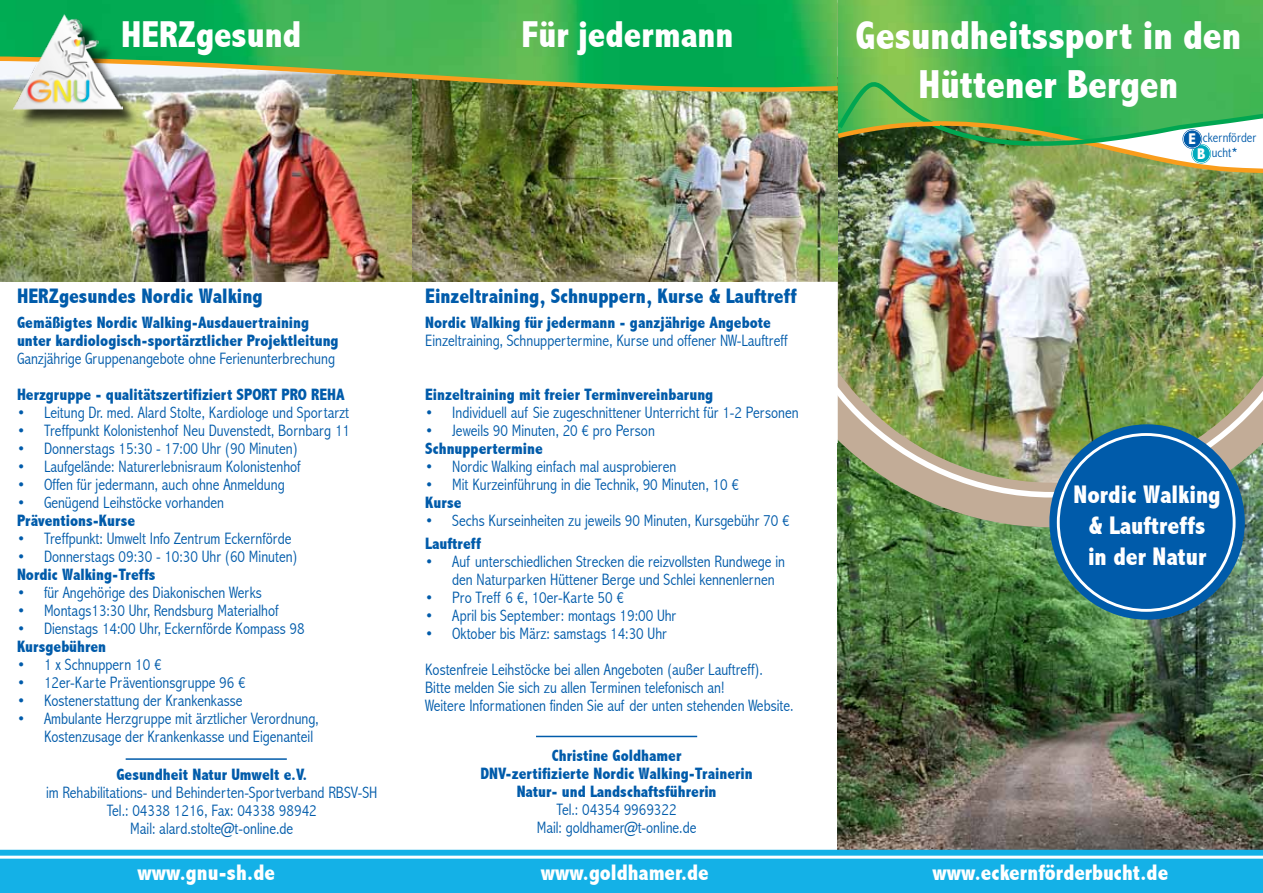
<style>
.page{position:relative;width:1263px;height:893px;background:#fff}
.page>*{position:absolute;margin:0;border:0;box-sizing:border-box;transform-origin:0 0}
.t1{font:800 condensed 40.5px/48.6px "Abadi";color:#fff;text-align:center}
.t2{font:800 condensed 38.55px "Abadi";color:#fff}
.t3{font:800 condensed 37.5px "Abadi";color:#fff}
.t4{font:800 condensed 25.5px/30.6px "Abadi";color:#fff;text-align:center}
.t5{font:800 condensed 22.5px "Abadi";color:#fff}
.t6{font:800 condensed 21px "Abadi";color:#005baa}
.t7{font:300 condensed 16.5px/18px "Abadi";color:#005baa}
.t8{font:800 condensed 16.5px/18px "Abadi";color:#005baa}
.t9{font:800 condensed 15.6px "Abadi";color:#fff}
.t10{font:300 condensed 13.65px/14.2px "Abadi";color:#005baa}
.s1{font-weight:800}
</style>
<div class="page">
<img style="left:0;top:95px;width:412px;height:187px">
<img style="left:838px;top:527px;width:425px;height:323px">
<img style="left:837px;top:497px;width:426px;height:30px">
<img style="left:838px;top:197px;width:425px;height:286px">
<img style="left:838px;top:0;width:425px;height:3px">
<svg style="left:838px;top:3px;width:425px;height:194px;background:#52b158"></svg>
<img style="left:838px;top:97px;width:425px;height:79px">
<div style="left:0;top:850px;width:1263px;height:43px;background:#14b1e7"></div>
<img style="left:412px;top:95px;width:426px;height:187px">
<img style="left:0;top:0;width:838px;height:34px">
<hr style="left:0;top:856px;width:1263px;height:3px;background:#fff">
<img style="left:0;top:34px;width:842px;height:61px">
<div style="left:746px;top:282px;width:92px;height:161px;background:#fff;border:2px solid #fff"></div>
<hr style="left:126px;top:758px;width:161px;height:2px;background:#005baa">
<hr style="left:536px;top:736px;width:161px;height:1px;background:#005baa">
<div style="left:1049px;top:424px;width:196px;height:196px;background:#005baa;border-radius:50%"></div>
<div style="left:17px;top:19px;width:123px;height:108px;background:#000;opacity:.75"></div>
<img style="left:13px;top:15px;width:109px;height:95px">
<h3 class="t3" style="left:121px;top:12px;width:181px">HERZgesund</h3>
<h3 class="t3" style="left:522px;top:13px;width:213px">Für jedermann</h3>
<h2 class="t2" style="left:547px;top:23px;width:148px">Bistensee</h2>
<h1 class="t1" style="left:855px;top:12px;width:387px">Gesundheitssport in den<br>Hüttener Bergen</h1>
<p class="t6" style="left:17px;top:283px;width:247px">HERZgesundes Nordic Walking</p>
<p class="t6" style="left:425px;top:283px;width:373px">Einzeltraining, Schnuppern, Kurse &amp; Lauftreff</p>
<p class="t8" style="left:17px;top:314px;width:323px">Gemäßigtes Nordic Walking-Ausdauertraining unter kardiologisch-sportärztlicher Projektleitung</p>
<p class="t7" style="left:17px;top:350px;width:320px">Ganzjährige Gruppenangebote ohne Ferienunterbrechung</p>
<p class="t8" style="left:17px;top:386px;width:329px">Herzgruppe - qualitätszertifiziert SPORT PRO REHA</p>
<p class="t7" style="left:17px;top:404px;width:334px">• Leitung Dr. med. Alard Stolte, Kardiologe und Sportarzt</p>
<p class="t7" style="left:17px;top:422px;width:335px">• Treffpunkt Kolonistenhof Neu Duvenstedt, Bornbarg 11</p>
<p class="t7" style="left:17px;top:440px;width:282px">• Donnerstags 15:30 - 17:00 Uhr (90 Minuten)</p>
<p class="t7" style="left:17px;top:458px;width:285px">• Laufgelände: Naturerlebnisraum Kolonistenhof</p>
<p class="t7" style="left:17px;top:476px;width:269px">• Offen für jedermann, auch ohne Anmeldung</p>
<p class="t7" style="left:17px;top:494px;width:209px">• Genügend Leihstöcke vorhanden</p>
<p class="t8" style="left:17px;top:512px;width:120px">Präventions-Kurse</p>
<p class="t7" style="left:17px;top:530px;width:276px">• Treffpunkt: Umwelt Info Zentrum Eckernförde</p>
<p class="t7" style="left:17px;top:548px;width:282px">• Donnerstags 09:30 - 10:30 Uhr (60 Minuten)</p>
<p class="t8" style="left:17px;top:566px;width:140px">Nordic Walking-Treffs</p>
<p class="t7" style="left:17px;top:584px;width:246px">• für Angehörige des Diakonischen Werks</p>
<p class="t7" style="left:17px;top:602px;width:263px">• Montags13:30 Uhr, Rendsburg Materialhof</p>
<p class="t7" style="left:17px;top:620px;width:289px">• Dienstags 14:00 Uhr, Eckernförde Kompass 98</p>
<p class="t8" style="left:17px;top:638px;width:91px">Kursgebühren</p>
<p class="t7" style="left:17px;top:656px;width:146px">• 1 x Schnuppern 10 €</p>
<p class="t7" style="left:17px;top:674px;width:230px">• 12er-Karte Präventionsgruppe 96 €</p>
<p class="t7" style="left:17px;top:692px;width:227px">• Kostenerstattung der Krankenkasse</p>
<p class="t7" style="left:44px;top:710px;width:276px;text-indent:-27px">• Ambulante Herzgruppe mit ärztlicher Verordnung,<br>Kostenzusage der Krankenkasse und Eigenanteil</p>
<p class="t8" style="left:116px;top:766px;width:192px">Gesundheit Natur Umwelt e.V.</p>
<p class="t7" style="left:46px;top:784px;width:333px;text-align:center">im Rehabilitations- und Behinderten-Sportverband RBSV-SH<br>Tel.: 04338 1216, Fax: 04338 98942<br>Mail: alard.stolte@t-online.de</p>
<p class="t8" style="left:425px;top:314px;width:347px">Nordic Walking für jedermann - ganzjährige Angebote</p>
<p class="t7" style="left:425px;top:332px;width:364px">Einzeltraining, Schnuppertermine, Kurse und offener NW-Lauftreff</p>
<p class="t8" style="left:425px;top:386px;width:290px">Einzeltraining mit freier Terminvereinbarung</p>
<p class="t7" style="left:425px;top:404px;width:375px">• Individuell auf Sie zugeschnittener Unterricht für 1-2 Personen</p>
<p class="t7" style="left:425px;top:422px;width:231px">• Jeweils 90 Minuten, 20 € pro Person</p>
<p class="t8" style="left:425px;top:440px;width:119px">Schnuppertermine</p>
<p class="t7" style="left:425px;top:458px;width:253px">• Nordic Walking einfach mal ausprobieren</p>
<p class="t7" style="left:425px;top:476px;width:315px">• Mit Kurzeinführung in die Technik, 90 Minuten, 10 €</p>
<p class="t8" style="left:425px;top:494px;width:38px">Kurse</p>
<p class="t7" style="left:425px;top:512px;width:366px">• Sechs Kurseinheiten zu jeweils 90 Minuten, Kursgebühr 70 €</p>
<p class="t8" style="left:425px;top:534px;width:57px">Lauftreff</p>
<p class="t7" style="left:452px;top:552px;width:334px;text-indent:-27px">• Auf unterschiedlichen Strecken die reizvollsten Rundwege in den Naturparken Hüttener Berge und Schlei kennenlernen</p>
<p class="t7" style="left:425px;top:588px;width:200px">• Pro Treff 6 €, 10er-Karte 50 €</p>
<p class="t7" style="left:425px;top:606px;width:253px">• April bis September: montags 19:00 Uhr</p>
<p class="t7" style="left:425px;top:615px;width:339px;line-height:36px">• Oktober bis März: samstags 14:30 Uhr<br>Kostenfreie Leihstöcke bei allen Angeboten (außer Lauftreff).</p>
<p class="t7" style="left:425px;top:678px;width:370px">Bitte melden Sie sich zu allen Terminen telefonisch an!<br>Weitere Informationen finden Sie auf der unten stehenden Website.</p>
<p class="t8" style="left:480px;top:746px;width:274px;text-align:center">Christine Goldhamer<br>DNV-zertifizierte Nordic Walking-Trainerin<br>Natur- und Landschaftsführerin</p>
<p class="t7" style="left:537px;top:800px;width:161px;text-align:center">Tel.: 04354 9969322<br>Mail: goldhamer@t-online.de</p>
<p class="t10" style="left:1212px;top:131px;width:46px;text-indent:-9px">ckernförder ucht<span class="s1">*</span></p>
<p class="t9" style="left:1188px;top:130px;width:9px">E</p>
<p class="t9" style="left:1197px;top:145px;width:10px">B</p>
<h3 class="t4" style="left:1073px;top:480px;width:149px">Nordic Walking &amp; Lauftreffs<br>in der Natur</h3>
<h3 class="t5" style="left:138px;top:860px;width:139px">www.gnu-sh.de</h3>
<h3 class="t5" style="left:541px;top:860px;width:170px">www.goldhamer.de</h3>
<h3 class="t5" style="left:932px;top:860px;width:237px">www.eckernförderbucht.de</h3>
</div>
